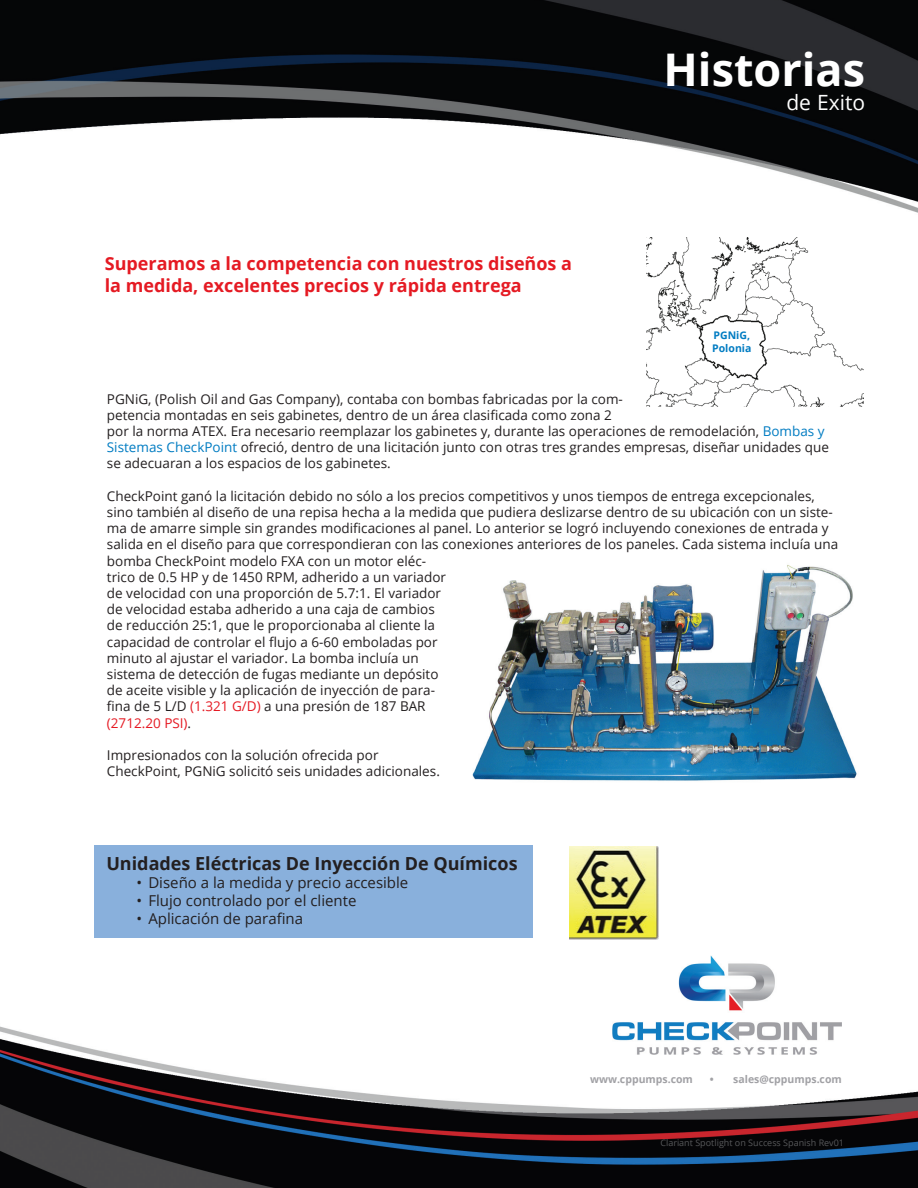
<style>
.page{position:relative;width:918px;height:1188px;background:#fff}
.page>*{position:absolute;margin:0;border:0;box-sizing:border-box;transform-origin:0 0}
.t1{font:700 45px "Open Sans";color:#fff}
.t2{font:21px "Open Sans";color:#fff}
.t3{font:700 18px/21.6px "Open Sans";color:#e51a23}
.t4{font:700 18px "Open Sans";color:#231f20}
.t5{font:15px "Open Sans";color:#231f20}
.t6{font:13.5px/16.2px "Open Sans";color:#231f20}
.t7{font:700 10.5px "Open Sans";color:#a1a1a5}
.t8{font:700 10.5px/12.6px "Open Sans";color:#007cc2}
.t9{font:9px "Open Sans";color:#57585a}
.s1{color:#007cc2}
.s2{color:#e51a23}
</style>
<div class="page">
<img style="left:0;top:1026px;width:918px;height:162px">
<img style="left:0;top:0;width:918px;height:213px">
<div style="left:94px;top:845px;width:438px;height:93px;background:#89b0dc"></div>
<img style="left:472px;top:565px;width:385px;height:216px">
<img style="left:569px;top:846px;width:89px;height:93px">
<img style="left:647px;top:237px;width:217px;height:169px">
<img style="left:612px;top:955px;width:230px;height:100px">
<h3 class="t3" style="left:105px;top:253px;width:469px">Superamos a la competencia con nuestros diseños a la medida, excelentes precios y rápida entrega</h3>
<h1 class="t1" style="left:664px;top:38px;width:203px">Historias</h1>
<h2 class="t2" style="left:786px;top:88px;width:80px">de Exito</h2>
<p class="t8" style="left:712px;top:329px;width:41px">PGNiG,<br>Polonia</p>
<p class="t6" style="left:107px;top:390px;width:724px">PGNiG, (Polish Oil and Gas Company), contaba con bombas fabricadas por la com-<br>petencia montadas en seis gabinetes, dentro de un área clasificada como zona 2<br>por la norma ATEX. Era necesario reemplazar los gabinetes y, durante las operaciones de remodelación, <span class="s1">Bombas y Sistemas CheckPoint</span> ofreció, dentro de una licitación junto con otras tres grandes empresas, diseñar unidades que se adecuaran a los espacios de los gabinetes.</p>
<p class="t6" style="left:107px;top:487px;width:733px">CheckPoint ganó la licitación debido no sólo a los precios competitivos y unos tiempos de entrega excepcionales, sino también al diseño de una repisa hecha a la medida que pudiera deslizarse dentro de su ubicación con un siste&shy;ma de amarre simple sin grandes modificaciones al panel. Lo anterior se logró incluyendo conexiones de entrada y salida en el diseño para que correspondieran con las conexiones anteriores de los paneles. Cada sistema incluía una bomba CheckPoint modelo FXA con un motor eléc-<br>trico de 0.5 HP y de 1450 RPM, adherido a un variador<br>de velocidad con una proporción de 5.7:1. El variador<br>de velocidad estaba adherido a una caja de cambios<br>de reducción 25:1, que le proporcionaba al cliente la<br>capacidad de controlar el flujo a 6-60 emboladas por<br>minuto al ajustar el variador. La bomba incluía un<br>sistema de detección de fugas mediante un depósito<br>de aceite visible y la aplicación de inyección de para-<br>fina de 5 L/D <span class="s2">(1.321 G/D)</span> a una presión de 187 BAR<br><span class="s2">(2712.20 PSI)</span>.</p>
<p class="t6" style="left:107px;top:747px;width:335px">Impresionados con la solución ofrecida por<br>CheckPoint, PGNiG solicitó seis unidades adicionales.</p>
<h3 class="t4" style="left:106px;top:850px;width:413px">Unidades Eléctricas De Inyección De Químicos</h3>
<p class="t5" style="left:136px;top:872px;width:274px">• Diseño a la medida y precio accesible</p>
<p class="t5" style="left:136px;top:890px;width:222px">• Flujo controlado por el cliente</p>
<p class="t5" style="left:136px;top:908px;width:168px">• Aplicación de parafina</p>
<p class="t7" style="left:590px;top:1072px;width:104px">www.cppumps.com</p>
<p class="t7" style="left:710px;top:1072px;width:134px">• sales@cppumps.com</p>
<p class="t9" style="left:660px;top:1137px;width:185px">Clariant Spotlight on Success Spanish Rev01</p>
</div>
